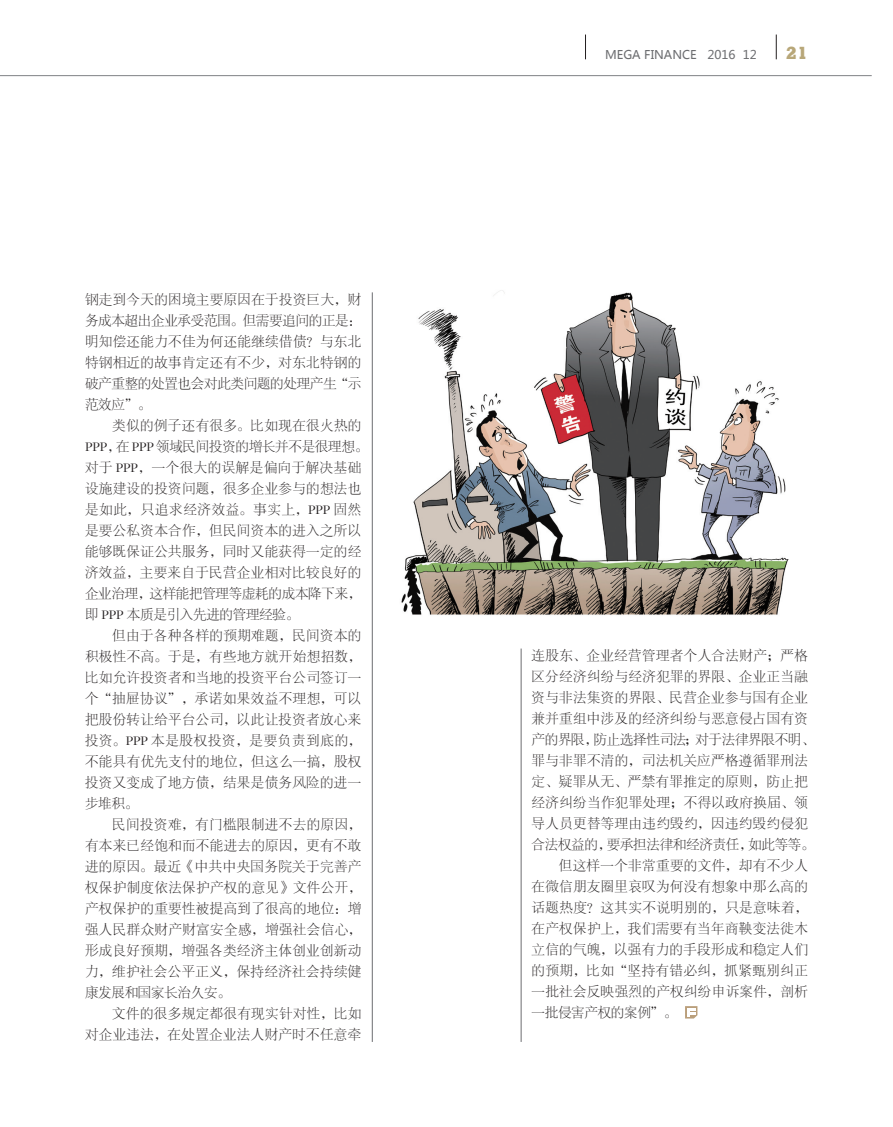
<style>
.page{position:relative;width:893px;height:1127px;background:#fff}
.page>*{position:absolute;margin:0;border:0;box-sizing:border-box;transform-origin:0 0}
.t1{font:800 16.95px "Stymie BT";color:#b8a779}
.正文{font:13.5px/21px "FZSYJW GB1 0";letter-spacing:.025em;color:#231f20;text-align:justify}
.t2{font:12px "Microsoft Ya Hei";color:#6c6d70}
</style>
<div class="page">
<svg style="left:585px;top:35px;width:1px;height:24px"></svg>
<svg style="left:776px;top:35px;width:1px;height:24px"></svg>
<hr style="left:0;top:75px;width:872px;height:1px;background:#808285">
<svg style="left:685px;top:1006px;width:12px;height:12px"></svg>
<hr style="left:372px;top:292px;width:1px;height:750px;background:#6c6d70">
<hr style="left:521px;top:648px;width:1px;height:394px;background:#6c6d70">
<img style="left:401px;top:290px;width:388px;height:325px">
<p class="正文" style="left:85px;top:289px;width:278px">钢走到今天的困境主要原因在于投资巨大，财务成本超出企业承受范围。但需要追问的正是：明知偿还能力不佳为何还能继续借债？与东北特钢相近的故事肯定还有不少，对东北特钢的破产重整的处置也会对此类问题的处理产生“示范效应”。</p>
<p class="正文" style="left:85px;top:415px;width:285px;text-align:left;text-indent:27px">类似的例子还有很多。比如现在很火热的<br>PPP，在 PPP 领域民间投资的增长并不是很理想。对于 PPP，一个很大的误解是偏向于解决基础设施建设的投资问题，很多企业参与的想法也是如此，只追求经济效益。事实上，PPP 固然是要公私资本合作，但民间资本的进入之所以能够既保证公共服务，同时又能获得一定的经济效益，主要来自于民营企业相对比较良好的企业治理，这样能把管理等虚耗的成本降下来，即 PPP 本质是引入先进的管理经验。</p>
<p class="正文" style="left:85px;top:625px;width:278px;text-indent:27px">但由于各种各样的预期难题，民间资本的积极性不高。于是，有些地方就开始想招数，比如允许投资者和当地的投资平台公司签订一个“抽屉协议”，承诺如果效益不理想，可以把股份转让给平台公司，以此让投资者放心来投资。PPP 本是股权投资，是要负责到底的，不能具有优先支付的地位，但这么一搞，股权投资又变成了地方债，结果是债务风险的进一步堆积。</p>
<p class="正文" style="left:85px;top:814px;width:278px;text-indent:27px">民间投资难，有门槛限制进不去的原因，有本来已经饱和而不能进去的原因，更有不敢进的原因。最近《中共中央国务院关于完善产权保护制度依法保护产权的意见》文件公开，产权保护的重要性被提高到了很高的地位：增强人民群众财产财富安全感，增强社会信心，形成良好预期，增强各类经济主体创业创新动力，维护社会公平正义，保持经济社会持续健康发展和国家长治久安。</p>
<p class="正文" style="left:85px;top:1003px;width:278px;text-align:right">文件的很多规定都很有现实针对性，比如<br>对企业违法，在处置企业法人财产时不任意牵</p>
<p class="t2" style="left:605px;top:47px;width:153px">MEGA FINANCE 2016 12</p>
<p class="t1" style="left:786px;top:43px;width:23px">21</p>
<p class="正文" style="left:531px;top:645px;width:285px;text-align:left">连股东、企业经营管理者个人合法财产；严格区分经济纠纷与经济犯罪的界限、企业正当融资与非法集资的界限、民营企业参与国有企业兼并重组中涉及的经济纠纷与恶意侵占国有资产的界限，防止选择性司法；对于法律界限不明、罪与非罪不清的，司法机关应严格遵循罪刑法定、疑罪从无、严禁有罪推定的原则，防止把经济纠纷当作犯罪处理；不得以政府换届、领导人员更替等理由违约毁约，因违约毁约侵犯合法权益的，要承担法律和经济责任，如此等等。</p>
<p class="正文" style="left:531px;top:855px;width:278px;text-indent:27px">但这样一个非常重要的文件，却有不少人在微信朋友圈里哀叹为何没有想象中那么高的话题热度？这其实不说明别的，只是意味着，在产权保护上，我们需要有当年商鞅变法徙木立信的气魄，以强有力的手段形成和稳定人们的预期，比如“坚持有错必纠，抓紧甄别纠正一批社会反映强烈的产权纠纷申诉案件，剖析一批侵害产权的案例”。</p>
</div>
